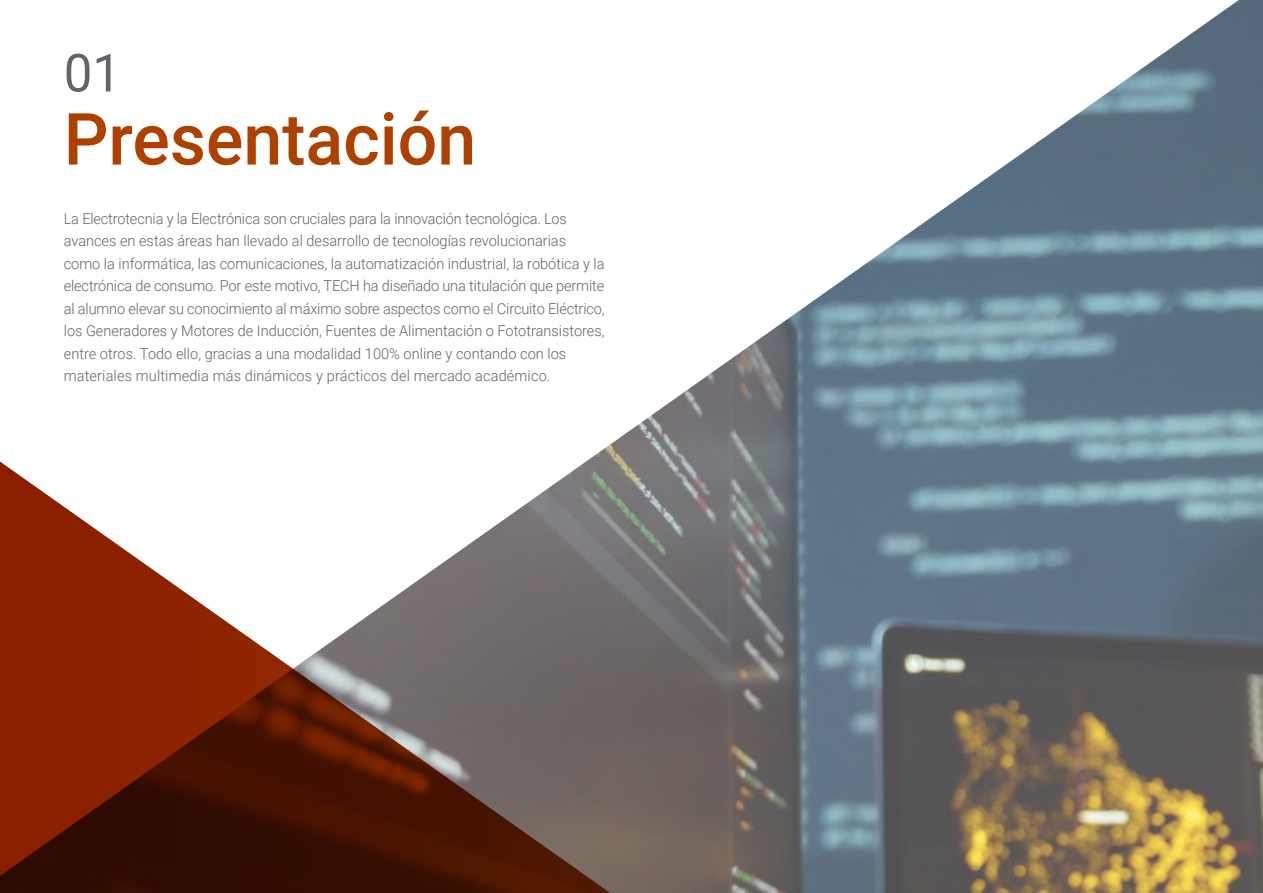
<style>
.page{position:relative;width:1263px;height:893px;background:#fff}
.page>*{position:absolute;margin:0;border:0;box-sizing:border-box;transform-origin:0 0}
.t1{font:500 72px "Roboto";color:#ae4000}
.t2{font:52.5px "Roboto";color:#61646a}
.t3{font:300 15px/22.5px "Roboto";color:#61646a}
</style>
<div class="page">
<img style="left:608px;top:0;width:655px;height:893px">
<svg style="left:0;top:446px;width:640px;height:447px"></svg>
<h2 class="t2" style="left:64px;top:36px;width:59px">01</h2>
<h1 class="t1" style="left:64px;top:89px;width:414px">Presentación</h1>
<p class="t3" style="left:64px;top:206px;width:542px">La Electrotecnia y la Electrónica son cruciales para la innovación tecnológica. Los avances en estas áreas han llevado al desarrollo de tecnologías revolucionarias como la informática, las comunicaciones, la automatización industrial, la robótica y la electrónica de consumo. Por este motivo, TECH ha diseñado una titulación que permite al alumno elevar su conocimiento al máximo sobre aspectos como el Circuito Eléctrico, los Generadores y Motores de Inducción, Fuentes de Alimentación o Fototransistores, entre otros. Todo ello, gracias a una modalidad 100% online y contando con los materiales multimedia más dinámicos y prácticos del mercado académico.</p>
</div>
